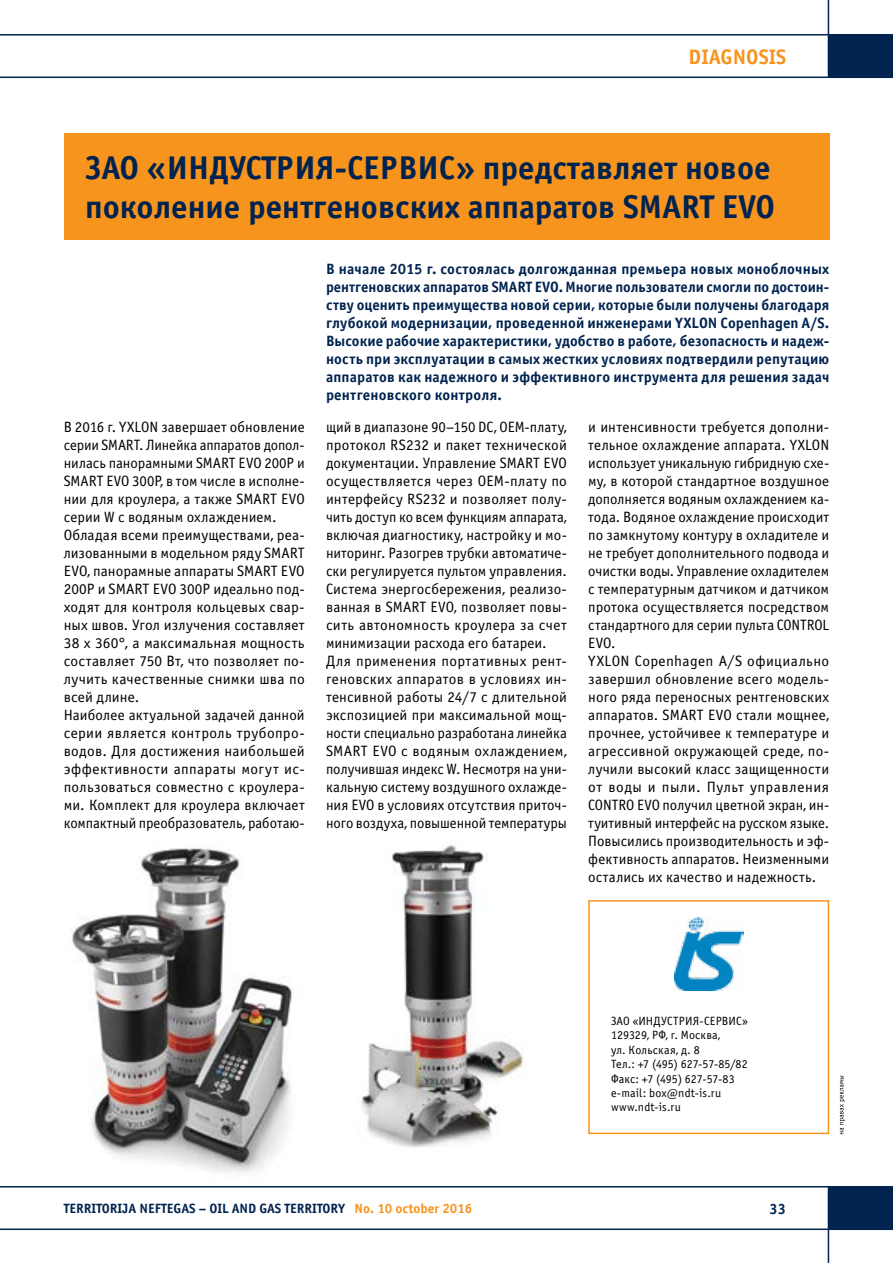
<style>
.page{position:relative;width:893px;height:1263px;background:#fff}
.page>*{position:absolute;margin:0;border:0;box-sizing:border-box;transform-origin:0 0}
.t1{font:700 33px/39.6px "Officina Sans C";color:#00234f}
.t2{font:700 21px "Officina Sans C";color:#f7941e}
.t3{font:15px/18px "Officina Sans C";letter-spacing:.01em;color:#000}
.t4{font:700 15px/18px "Officina Sans C";letter-spacing:.01em;color:#00234f;text-align:justify}
.t5{font:700 13.5px "Officina Sans C";color:#00234f}
.t6{font:12px/14.4px "Officina Sans C";letter-spacing:.01em;color:#000}
.s1{color:#f7941e}
</style>
<div class="page">
<hr style="left:828px;top:0;width:1px;height:78px;background:#00234f">
<div style="left:828px;top:35px;width:65px;height:42px;background:#00234f"></div>
<hr style="left:0;top:77px;width:893px;height:1px;background:#00234f">
<hr style="left:0;top:34px;width:893px;height:2px;background:#00234f">
<hr style="left:828px;top:1186px;width:1px;height:77px;background:#00234f">
<div style="left:828px;top:1187px;width:65px;height:42px;background:#00234f"></div>
<hr style="left:0;top:1186px;width:893px;height:1px;background:#00234f">
<hr style="left:0;top:1228px;width:893px;height:2px;background:#00234f">
<div style="left:588px;top:900px;width:241px;height:234px;border:2px solid #f7941e"></div>
<svg style="left:840px;top:1076px;width:5px;height:58px"></svg>
<div style="left:64px;top:133px;width:765px;height:107px;background:#f7941e"></div>
<img style="left:71px;top:845px;width:221px;height:328px">
<img style="left:361px;top:845px;width:163px;height:303px">
<img style="left:674px;top:917px;width:69px;height:74px">
<h2 class="t2" style="left:689px;top:45px;width:99px">DIAGNOSIS</h2>
<h1 class="t1" style="left:85px;top:148px;width:691px">ЗАО «ИНДУСТРИЯ-СЕРВИС» представляет новое поколение рентгеновских аппаратов SMART EVO</h1>
<p class="t4" style="left:326px;top:260px;width:505px">В начале 2015 г. состоялась долгожданная премьера новых моноблочных рентгеновских аппаратов SMART EVO. Многие пользователи смогли по достоин&shy;ству оценить преимущества новой серии, которые были получены благодаря глубокой модернизации, проведенной инженерами YXLON Copenhagen A/S.<br>Высокие рабочие характеристики, удобство в работе, безопасность и надеж&shy;ность при эксплуатации в самых жестких условиях подтвердили репутацию аппаратов как надежного и эффективного инструмента для решения задач рентгеновского контроля.</p>
<p class="t3" style="left:64px;top:418px;width:242px">В 2016 г. YXLON завершает обновление серии SMART. Линейка аппаратов допол&shy;нилась панорамными SMART EVO 200P и SMART EVO 300P, в том числе в исполне&shy;нии для кроулера, а также SMART EVO серии W с водяным охлаждением.<br>Обладая всеми преимуществами, реа&shy;лизованными в модельном ряду SMART EVO, панорамные аппараты SMART EVO 200P и SMART EVO 300P идеально под&shy;ходят для контроля кольцевых свар&shy;ных швов. Угол излучения составляет 38 х 360°, а максимальная мощность составляет 750 Вт, что позволяет по&shy;лучить качественные снимки шва по всей длине.<br>Наиболее актуальной задачей данной серии является контроль трубопро&shy;водов. Для достижения наибольшей эффективности аппараты могут ис&shy;пользоваться совместно с кроулера&shy;ми. Комплект для кроулера включает компактный преобразователь, работаю-</p>
<p class="t3" style="left:326px;top:418px;width:242px">щий в диапазоне 90–150 DC, OEM-плату, протокол RS232 и пакет технической документации. Управление SMART EVO осуществляется через OEM-плату по интерфейсу RS232 и позволяет полу&shy;чить доступ ко всем функциям аппарата, включая диагностику, настройку и мо&shy;ниторинг. Разогрев трубки автоматиче&shy;ски регулируется пультом управления.<br>Система энергосбережения, реализо&shy;ванная в SMART EVO, позволяет повы&shy;сить автономность кроулера за счет минимизации расхода его батареи.<br>Для применения портативных рент&shy;геновских аппаратов в условиях ин&shy;тенсивной работы 24/7 с длительной экспозицией при максимальной мощ&shy;ности специально разработана линейка SMART EVO с водяным охлаждением, получившая индекс W. Несмотря на уни&shy;кальную систему воздушного охлажде&shy;ния EVO в условиях отсутствия приточ&shy;ного воздуха, повышенной температуры</p>
<p class="t3" style="left:588px;top:418px;width:242px">и интенсивности требуется дополни&shy;тельное охлаждение аппарата. YXLON использует уникальную гибридную схе&shy;му, в которой стандартное воздушное дополняется водяным охлаждением ка&shy;тода. Водяное охлаждение происходит по замкнутому контуру в охладителе и не требует дополнительного подвода и очистки воды. Управление охладителем с температурным датчиком и датчиком протока осуществляется посредством стандартного для серии пульта CONTROL EVO.<br>YXLON Copenhagen A/S официально завершил обновление всего модель&shy;ного ряда переносных рентгеновских аппаратов. SMART EVO стали мощнее, прочнее, устойчивее к температуре и агрессивной окружающей среде, по&shy;лучили высокий класс защищенности от воды и пыли. Пульт управления CONTRO EVO получил цветной экран, ин&shy;туитивный интерфейс на русском языке.<br>Повысились производительность и эф&shy;фективность аппаратов. Неизменными остались их качество и надежность.</p>
<p class="t6" style="left:611px;top:1014px;width:138px">ЗАО «ИНДУСТРИЯ-СЕРВИС»<br>129329, РФ, г. Москва,<br>ул. Кольская, д. 8<br>Тел.: +7 (495) 627-57-85/82<br>Факс: +7 (495) 627-57-83 e-mail: box@ndt-is.ru www.ndt-is.ru</p>
<p class="t5" style="left:64px;top:1201px;width:410px">TERRITORIJA NEFTEGAS – OIL AND GAS TERRITORY <span class="s1">No. 10 october 2016</span></p>
<p class="t4" style="left:770px;top:1200px;width:18px">33</p>
</div>
